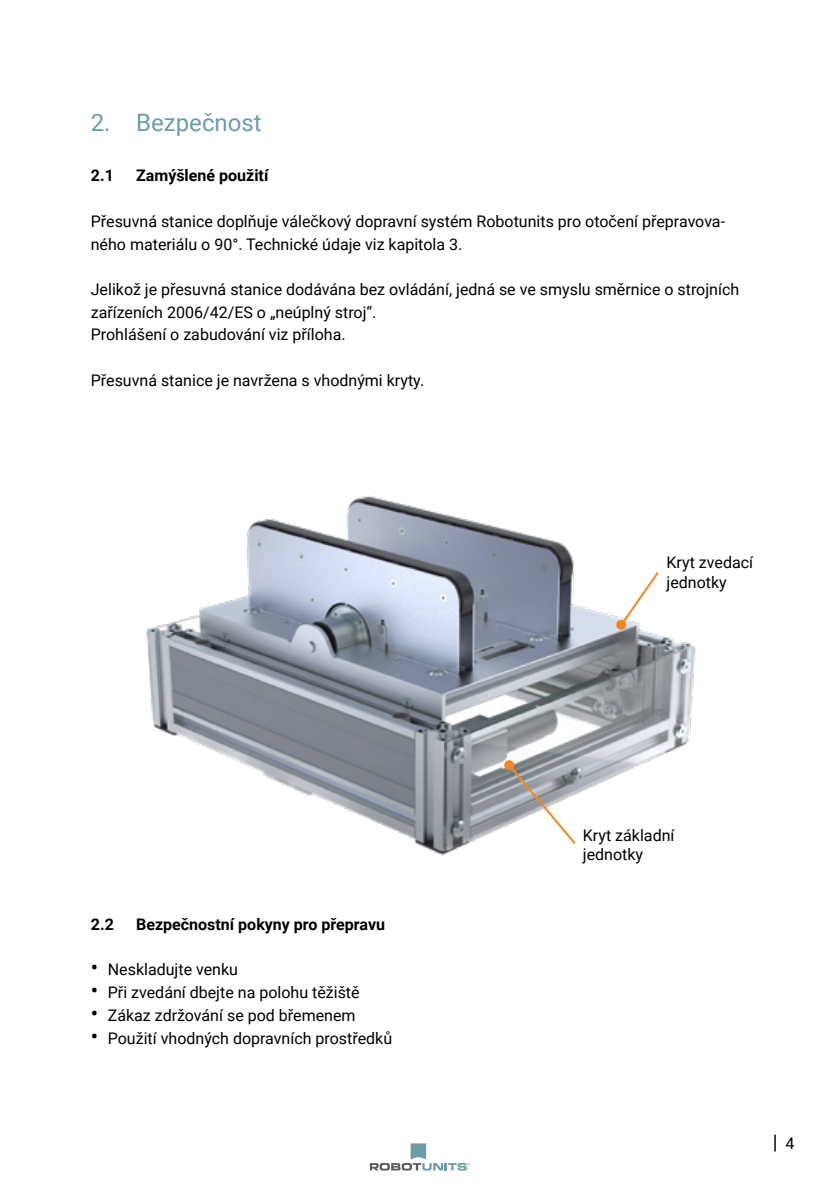
<style>
.page{position:relative;width:840px;height:1191px;background:#fff}
.page>*{position:absolute;margin:0;border:0;box-sizing:border-box;transform-origin:0 0}
.t1{font:24px "Roboto";color:#6d9ca6}
.t2{font:20px "Roboto";color:#000}
.t3{font:16px/22.6px "Roboto";color:#000}
.t4{font:700 16px "Roboto";color:#000}
.s1{font-size:22px}
.s2{font-size:16px}
</style>
<div class="page">
<svg style="left:369px;top:1143px;width:101px;height:27px"></svg>
<img style="left:146px;top:495px;width:550px;height:361px">
<svg style="left:503px;top:759px;width:74px;height:87px"></svg>
<svg style="left:615px;top:570px;width:45px;height:60px"></svg>
<h1 class="t1" style="left:91px;top:106px;width:172px">2. Bezpečnost</h1>
<p class="t4" style="left:91px;top:165px;width:25px">2.1</p>
<p class="t4" style="left:136px;top:165px;width:134px">Zamýšlené použití</p>
<p class="t3" style="left:91px;top:209px;width:635px">Přesuvná stanice doplňuje válečkový dopravní systém Robotunits pro otočení přepravova&shy;ného materiálu o 90°. Technické údaje viz kapitola 3.</p>
<p class="t3" style="left:91px;top:277px;width:649px">Jelikož je přesuvná stanice dodávána bez ovládání, jedná se ve smyslu směrnice o strojních zařízeních 2006/42/ES o „neúplný stroj“.<br>Prohlášení o zabudování viz příloha.</p>
<p class="t3" style="left:91px;top:368px;width:335px">Přesuvná stanice je navržena s vhodnými kryty.</p>
<p class="t3" style="left:666px;top:552px;width:88px;line-height:19.2px">Kryt zvedací jednotky</p>
<p class="t4" style="left:91px;top:913px;width:25px">2.2</p>
<p class="t4" style="left:136px;top:913px;width:250px">Bezpečnostní pokyny pro přepravu</p>
<p class="t3" style="left:91px;top:958px;width:149px"><span class="s1">•</span> Neskladujte venku</p>
<p class="t3" style="left:91px;top:980px;width:270px"><span class="s1">•</span> Při zvedání dbejte na polohu těžiště</p>
<p class="t3" style="left:91px;top:1003px;width:266px"><span class="s1">•</span> Zákaz zdržování se pod břemenem</p>
<p class="t3" style="left:91px;top:1026px;width:303px"><span class="s1">•</span> Použití vhodných dopravních prostředků</p>
<p class="t3" style="left:582px;top:825px;width:93px;line-height:19.2px">Kryt základní jednotky</p>
<p class="t2" style="left:772px;top:1128px;width:23px">| <span class="s2">4</span></p>
</div>
